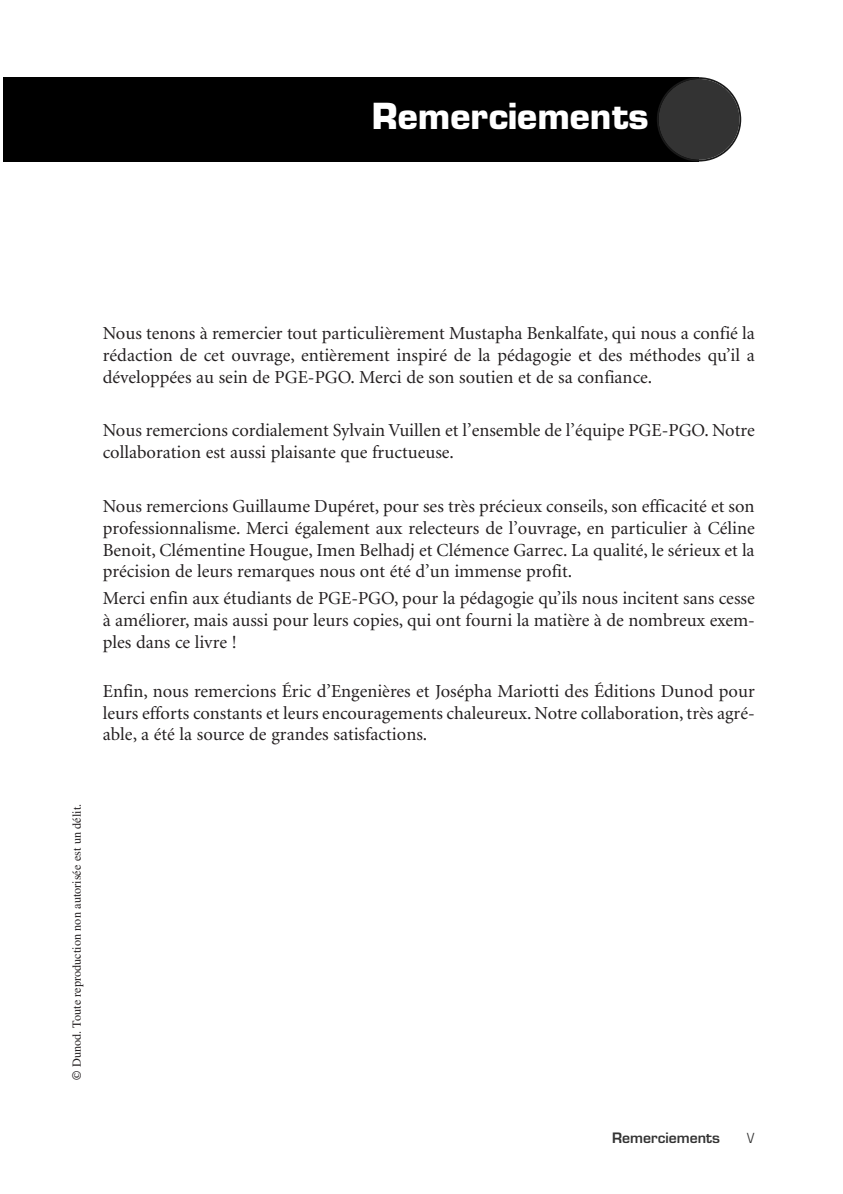
<style>
.page{position:relative;width:843px;height:1194px;background:#fff}
.page>*{position:absolute;margin:0;border:0;box-sizing:border-box;transform-origin:0 0}
.t1{font:700 35px "Eurostile";color:#fff}
.t2{font:18.38px/21.9px "Minion";color:#231f20;text-align:justify}
.t3{font:600 14px "Eurostile";color:#333}
.t4{font:condensed 14px "Eurostile";color:#333}
.t5{font:12.25px "Times";color:#231f20}
.s1{font-family:"Palatino"}
</style>
<div class="page">
<svg style="left:3px;top:77px;width:739px;height:85px;background:#070707"></svg>
<h1 class="t1" style="left:371px;top:102px;width:278px">Remerciements</h1>
<p class="t2" style="left:103px;top:323px;width:653px">Nous tenons à remercier tout particulièrement Mustapha Benkalfate, qui nous a confié la rédaction de cet ouvrage, entièrement inspiré de la pédagogie et des méthodes qu’il a développées au sein de PGE-PGO. Merci de son soutien et de sa confiance.</p>
<p class="t2" style="left:103px;top:421px;width:653px">Nous remercions cordialement Sylvain Vuillen et l’ensemble de l’équipe PGE-PGO. Notre collaboration est aussi plaisante que fructueuse.</p>
<p class="t2" style="left:103px;top:496px;width:653px">Nous remercions Guillaume Dupéret, pour ses très précieux conseils, son efficacité et son professionnalisme. Merci également aux relecteurs de l’ouvrage, en particulier à Céline Benoit, Clémentine Hougue, Imen Belhadj et Clémence Garrec. La qualité, le sérieux et la précision de leurs remarques nous ont été d’un immense profit.</p>
<p class="t2" style="left:103px;top:589px;width:653px">Merci enfin aux étudiants de PGE-PGO, pour la pédagogie qu’ils nous incitent sans cesse à améliorer, mais aussi pour leurs copies, qui ont fourni la matière à de nombreux exem&shy;ples dans ce livre !</p>
<p class="t2" style="left:103px;top:681px;width:653px">Enfin, nous remercions Éric d’Engenières et Josépha Mariotti des Éditions Dunod pour leurs efforts constants et leurs encouragements chaleureux. Notre collaboration, très agré&shy;able, a été la source de grandes satisfactions.</p>
<p class="t5" style="left:72px;top:1080px;width:277px;rotate:-90deg"><span class="s1">©</span> Dunod. Toute reproduction non autorisée est un délit.</p>
<p class="t3" style="left:612px;top:1133px;width:109px">Remerciements</p>
<p class="t4" style="left:746px;top:1132px;width:9px">V</p>
</div>
